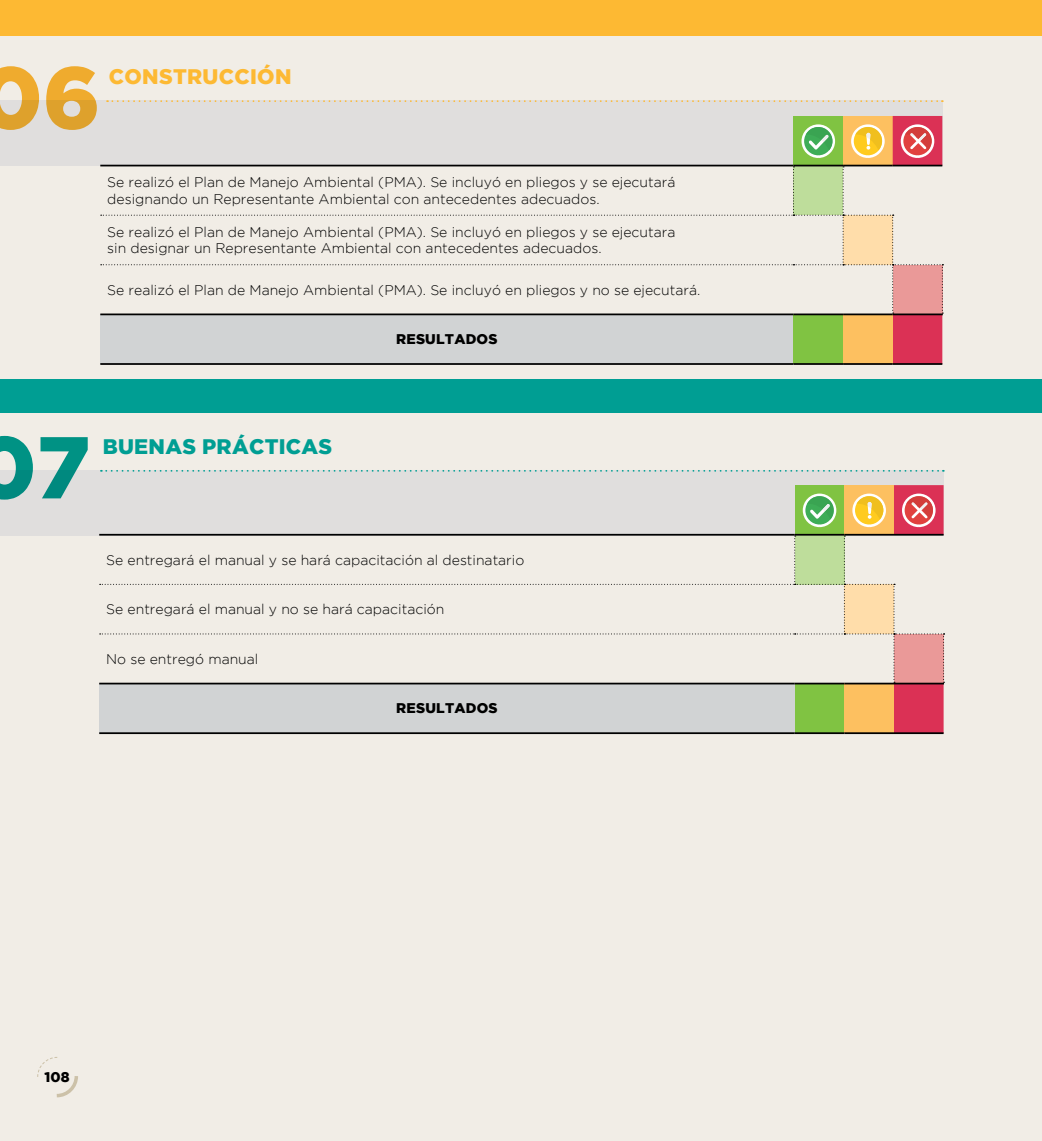
<style>
.page{position:relative;width:1042px;height:1141px;background:#f1ede6}
.page>*{position:absolute;margin:0;border:0;box-sizing:border-box;transform-origin:0 0}
.t1{font:900 87.5px "Gotham";color:#009e93}
.t2{font:900 87.5px "Gotham";color:#fdb933}
.t3{font:900 21px "Gotham";letter-spacing:.015em;color:#009e93}
.t4{font:900 21px "Gotham";letter-spacing:.015em;color:#fdb933}
.t5{font:300 14px/16.8px "Gotham";color:#000}
.t6{font:900 14px "Gotham";letter-spacing:.015em;color:#000}
</style>
<div class="page">
<div style="left:0;top:0;width:1042px;height:35px;background:#fdb933"></div>
<svg style="left:37px;top:1057px;width:41px;height:41px"></svg>
<div style="left:0;top:470px;width:943px;height:65px;background:#e0dedd"></div>
<hr style="left:795px;top:732px;width:49px;height:2px;background:#000">
<hr style="left:844px;top:732px;width:50px;height:2px;background:#000">
<hr style="left:894px;top:732px;width:49px;height:2px;background:#000">
<hr style="left:99px;top:732px;width:696px;height:2px;background:#000">
<hr style="left:99px;top:534px;width:696px;height:2px;background:#000">
<hr style="left:99px;top:683px;width:696px;height:1px;background:#000">
<svg style="left:100px;top:485px;width:844px;height:248px"></svg>
<div style="left:0;top:379px;width:1042px;height:34px;background:#009e93"></div>
<svg style="left:101px;top:470px;width:843px;height:2px"></svg>
<div style="left:0;top:100px;width:943px;height:66px;background:#e0dedd"></div>
<hr style="left:793px;top:363px;width:50px;height:2px;background:#000">
<hr style="left:843px;top:363px;width:49px;height:2px;background:#000">
<hr style="left:892px;top:363px;width:50px;height:2px;background:#000">
<hr style="left:100px;top:363px;width:693px;height:2px;background:#000">
<hr style="left:100px;top:165px;width:693px;height:1px;background:#000">
<hr style="left:100px;top:314px;width:693px;height:1px;background:#000">
<svg style="left:101px;top:116px;width:842px;height:248px"></svg>
<svg style="left:107px;top:100px;width:836px;height:2px"></svg>
<h1 class="t2" style="left:-21px;top:47px;width:123px">06</h1>
<h2 class="t4" style="left:109px;top:64px;width:184px">CONSTRUCCIÓN</h2>
<p class="t5" style="left:107px;top:174px;width:569px">Se realizó el Plan de Manejo Ambiental (PMA). Se incluyó en pliegos y se ejecutará designando un Representante Ambiental con antecedentes adecuados.</p>
<p class="t5" style="left:107px;top:223px;width:569px">Se realizó el Plan de Manejo Ambiental (PMA). Se incluyó en pliegos y se ejecutara sin designar un Representante Ambiental con antecedentes adecuados.</p>
<p class="t5" style="left:107px;top:281px;width:594px">Se realizó el Plan de Manejo Ambiental (PMA). Se incluyó en pliegos y no se ejecutará.</p>
<p class="t6" style="left:396px;top:331px;width:103px">RESULTADOS</p>
<h1 class="t1" style="left:-27px;top:417px;width:119px">07</h1>
<h2 class="t3" style="left:103px;top:434px;width:231px">BUENAS PRÁCTICAS</h2>
<p class="t5" style="left:106px;top:551px;width:420px">Se entregará el manual y se hará capacitación al destinatario</p>
<p class="t5" style="left:106px;top:601px;width:340px">Se entregará el manual y no se hará capacitación</p>
<p class="t5" style="left:106px;top:650px;width:154px">No se entregó manual</p>
<p class="t6" style="left:396px;top:700px;width:103px">RESULTADOS</p>
<p class="t6" style="left:45px;top:1069px;width:26px">108</p>
</div>
